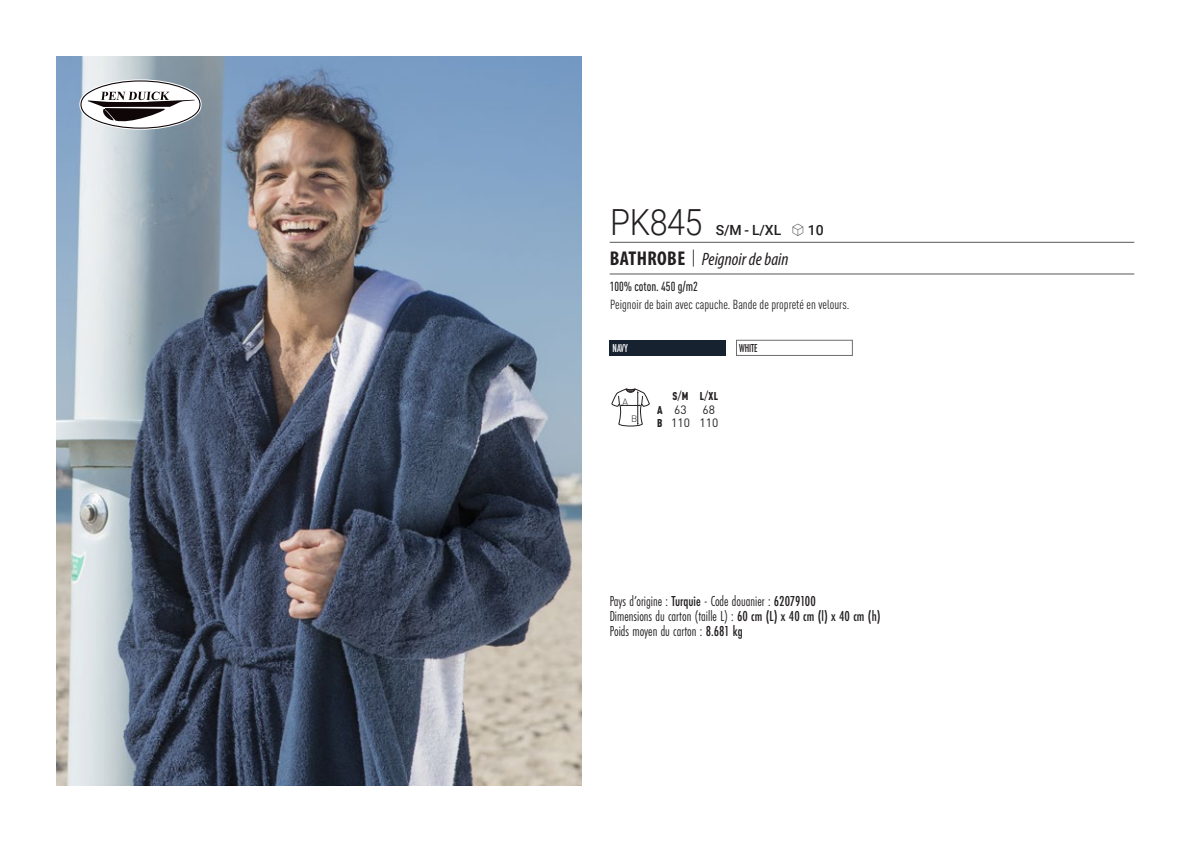
<style>
.page{position:relative;width:1191px;height:842px;background:#fff}
.page>*{position:absolute;margin:0;border:0;box-sizing:border-box;transform-origin:0 0}
.t1{font:300 36px "Roboto";letter-spacing:-.015em;color:#231f20;scale:.9 1}
.t2{font:italic 18px "Myriad Variable Concept";color:#231f20}
.t3{font:15px "Futura PT Cond";color:#231f20;scale:.95 1}
.t4{font:500 14px "Roboto";color:#231f20}
.t5{font:condensed 13px "DIN Pro";color:#231f20}
.grammage_2020{font:500 condensed 13px "DIN Pro";color:#231f20;scale:.95 1}
._88_tailles_tab_maig{font:12px/13.6px "DIN Pro";color:#231f20;text-align:right}
.Coloris_nuancier{font:500 12px "Futura PT Cond";letter-spacing:-.01em;color:#231f20;scale:.9 1}
.Coloris_nuancier_bla{font:500 12px "Futura PT Cond";color:#fff;scale:.9 1}
._88_tailles_tab_maig-2{font:900 condensed 11.2px "DIN Pro";color:#231f20;scale:.95 1}
.t6{font:300 9.2px "DIN";color:#231f20}
.s1{font-family:"Linotype Shapeshifter";font-weight:400;font-size:16px}
.s2{font-family:"Myriad Pro";font-weight:700;font-style:normal;font-stretch:condensed;font-size:20px}
.s3{font-family:"Roboto Condensed";font-weight:300;font-style:normal;font-size:20px}
.s4{font-weight:400;font-stretch:normal;font-size:12px}
.s5{font-weight:900;font-stretch:condensed;font-size:11.2px}
.s6{font-weight:500}
</style>
<div class="page">
<img style="left:57px;top:57px;width:524px;height:728px">
<svg style="left:79px;top:79px;width:123px;height:51px"></svg>
<div style="left:609px;top:340px;width:117px;height:16px;background:#172231"></div>
<div style="left:736px;top:340px;width:116px;height:16px;background:#fff;border:1px solid #6c6d70"></div>
<svg style="left:611px;top:388px;width:38px;height:38px"></svg>
<hr style="left:609px;top:242px;width:525px;height:1px;background:#57585a">
<hr style="left:609px;top:274px;width:525px;height:1px;background:#57585a">
<p class="t1" style="left:610px;top:197px;width:104px">PK845</p>
<p class="t4" style="left:715px;top:220px;width:110px">S/M - L/XL <span class="s1">S</span> 10</p>
<p class="t2" style="left:610px;top:249px;width:180px"><span class="s2">BATHROBE</span> <span class="s3">|</span> Peignoir de bain</p>
<p class="grammage_2020" style="left:609px;top:277px;width:94px">100% coton. 450 g/m2</p>
<p class="t5" style="left:610px;top:295px;width:241px">Peignoir de bain avec capuche. Bande de propreté en velours.</p>
<p class="Coloris_nuancier_bla" style="left:612px;top:341px;width:18px">NAVY</p>
<p class="Coloris_nuancier" style="left:739px;top:341px;width:22px">WHITE</p>
<p class="t6" style="left:622px;top:396px;width:7px">A</p>
<p class="t6" style="left:631px;top:413px;width:8px">B</p>
<p class="_88_tailles_tab_maig-2" style="left:672px;top:387px;width:49px">S<span class="s4">/</span>M L<span class="s4">/</span>XL</p>
<p class="_88_tailles_tab_maig" style="left:657px;top:401px;width:31px"><span class="s5">A</span> 63</p>
<p class="_88_tailles_tab_maig" style="left:657px;top:401px;width:63px">68<br><span class="s5">B</span> 110 110</p>
<p class="t3" style="left:609px;top:592px;width:218px">Pays d’origine : <span class="s6">Turquie</span> - Code douanier : <span class="s6">62079100</span></p>
<p class="t3" style="left:609px;top:607px;width:287px">Dimensions du carton (taille L) : <span class="s6">60 cm (L) x 40 cm (l) x 40 cm (h)</span></p>
<p class="t3" style="left:609px;top:622px;width:141px">Poids moyen du carton : <span class="s6">8.681 kg</span></p>
</div>
